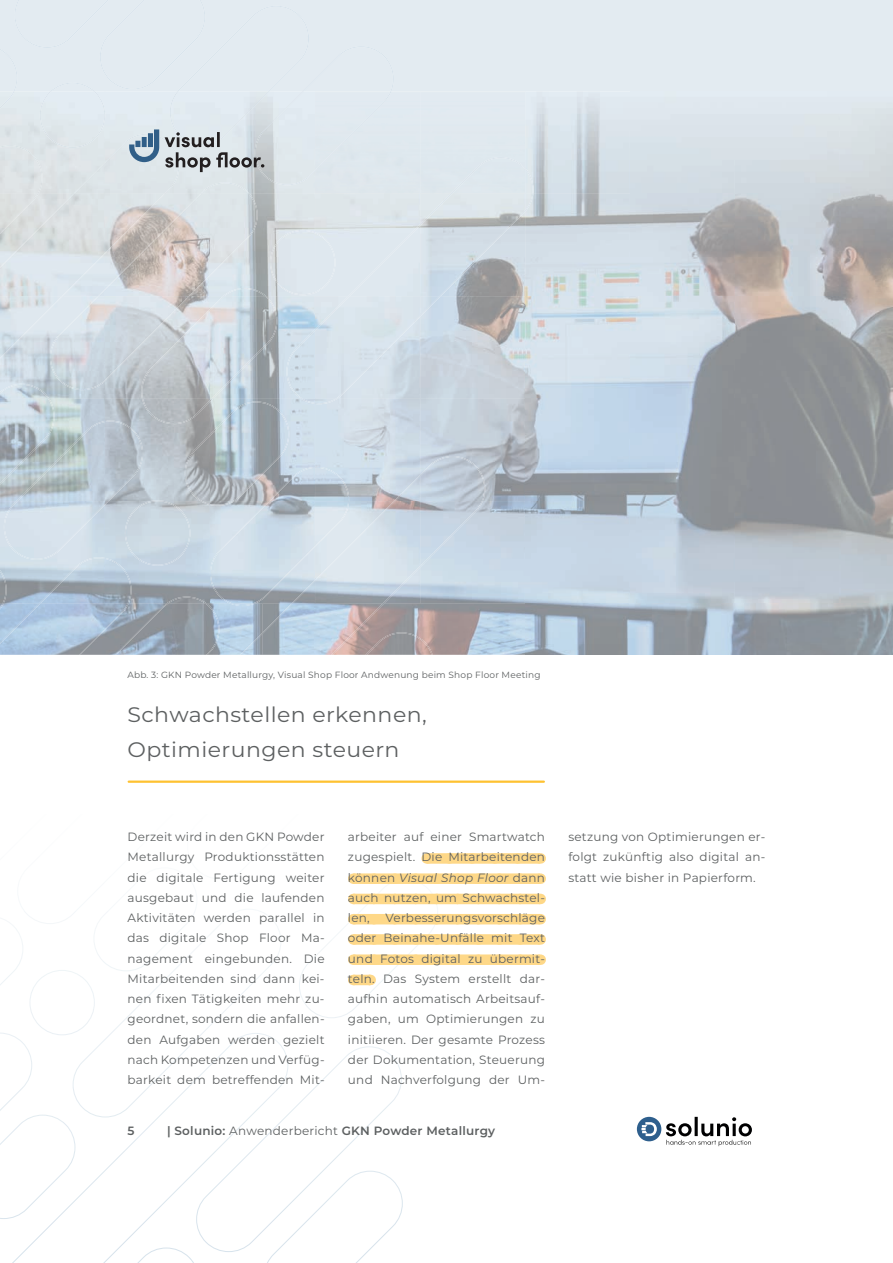
<style>
.page{position:relative;width:893px;height:1263px;background:#fff}
.page>*{position:absolute;margin:0;border:0;box-sizing:border-box;transform-origin:0 0}
.t1{font:21px/35.2px "Montserrat";letter-spacing:.02em;color:#5d6061;scale:1.05 1}
.t2{font:12px/20.2px "Montserrat";letter-spacing:.02em;color:#5d6061;text-align:justify}
.t3{font:600 12px "Montserrat";letter-spacing:.02em;color:#5d6061}
.t4{font:9px "Montserrat";letter-spacing:.02em;color:#5d6061}
.s1{font-style:italic}
.s2{font-weight:400}
</style>
<div class="page">
<svg style="left:0;top:780px;width:719px;height:483px"></svg>
<svg style="left:0;top:780px;width:438px;height:337px"></svg>
<img style="left:267px;top:0;width:626px;height:655px">
<div style="left:0;top:0;width:394px;height:91px;background:#e3ebf1"></div>
<img style="left:0;top:91px;width:320px;height:513px">
<div style="left:342px;top:91px;width:49px;height:52px;background:#e1eaf0"></div>
<img style="left:320px;top:142px;width:54px;height:513px">
<img style="left:427px;top:157px;width:107px;height:88px">
<img style="left:373px;top:217px;width:54px;height:147px">
<img style="left:439px;top:245px;width:53px;height:51px">
<img style="left:427px;top:296px;width:14px;height:14px">
<img style="left:373px;top:456px;width:107px;height:97px">
<img style="left:480px;top:471px;width:5px;height:35px">
<img style="left:373px;top:552px;width:62px;height:103px">
<img style="left:0;top:603px;width:267px;height:52px">
<img style="left:267px;top:603px;width:26px;height:27px">
<hr style="left:129px;top:780px;width:415px;height:3px;background:#fec231">
<div style="left:427px;top:853px;width:113px;height:11px;background:#fed888"></div>
<svg style="left:449px;top:853px;width:79px;height:11px"></svg>
<div style="left:353px;top:873px;width:187px;height:11px;background:#fed888"></div>
<svg style="left:374px;top:873px;width:155px;height:1px"></svg>
<div style="left:353px;top:894px;width:187px;height:10px;background:#fed888"></div>
<div style="left:353px;top:914px;width:187px;height:10px;background:#fed888"></div>
<div style="left:353px;top:934px;width:187px;height:11px;background:#fed888"></div>
<svg style="left:374px;top:934px;width:155px;height:11px"></svg>
<div style="left:353px;top:954px;width:187px;height:11px;background:#fed888"></div>
<svg style="left:374px;top:954px;width:155px;height:1px"></svg>
<div style="left:353px;top:975px;width:17px;height:10px;background:#fed888"></div>
<svg style="left:666px;top:1117px;width:86px;height:29px"></svg>
<div style="left:637px;top:1117px;width:24px;height:24px;background:#2e5f8d;border-radius:50%"></div>
<svg style="left:641px;top:1122px;width:16px;height:14px"></svg>
<svg style="left:129px;top:129px;width:30px;height:33px"></svg>
<svg style="left:165px;top:132px;width:99px;height:40px;background:#b2b8bb"></svg>
<p class="t4" style="left:128px;top:669px;width:414px">Abb. 3: GKN Powder Metallurgy, Visual Shop Floor Andwenung beim Shop Floor Meeting</p>
<h1 class="t1" style="left:128px;top:696px;width:287px">Schwachstellen erkennen,<br>Optimierungen steuern</h1>
<p class="t2" style="left:128px;top:826px;width:199px">Derzeit wird in den GKN Powder Metallurgy Produktionsstätten die digitale Fertigung weiter ausgebaut und die laufenden Aktivitäten werden parallel in das digitale Shop Floor Ma&shy;nagement eingebunden. Die Mitarbeitenden sind dann kei&shy;nen fixen Tätigkeiten mehr zu&shy;geordnet, sondern die anfallen&shy;den Aufgaben werden gezielt nach Kompetenzen und Verfüg&shy;barkeit dem betreffenden Mit-</p>
<p class="t2" style="left:348px;top:826px;width:199px">arbeiter auf einer Smartwatch zugespielt. Die Mitarbeitenden können <span class="s1">Visual Shop Floor</span> dann auch nutzen, um Schwachstel&shy;len,</p>
<p class="t2" style="left:348px;top:907px;width:199px;text-indent:38px">Verbesserungsvorschläge oder Beinahe-Unfälle mit Text und Fotos digital zu übermit&shy;teln. Das System erstellt dar&shy;aufhin automatisch Arbeitsauf&shy;gaben, um Optimierungen zu initiieren. Der gesamte Prozess der Dokumentation, Steuerung und Nachverfolgung der Um-</p>
<p class="t3" style="left:128px;top:1123px;width:9px">5</p>
<p class="t3" style="left:167px;top:1123px;width:330px">| Solunio: <span class="s2">Anwenderbericht</span> GKN Powder Metallurgy</p>
<p class="t2" style="left:568px;top:826px;width:199px">setzung von Optimierungen er&shy;folgt zukünftig also digital an&shy;statt wie bisher in Papierform.</p>
</div>
